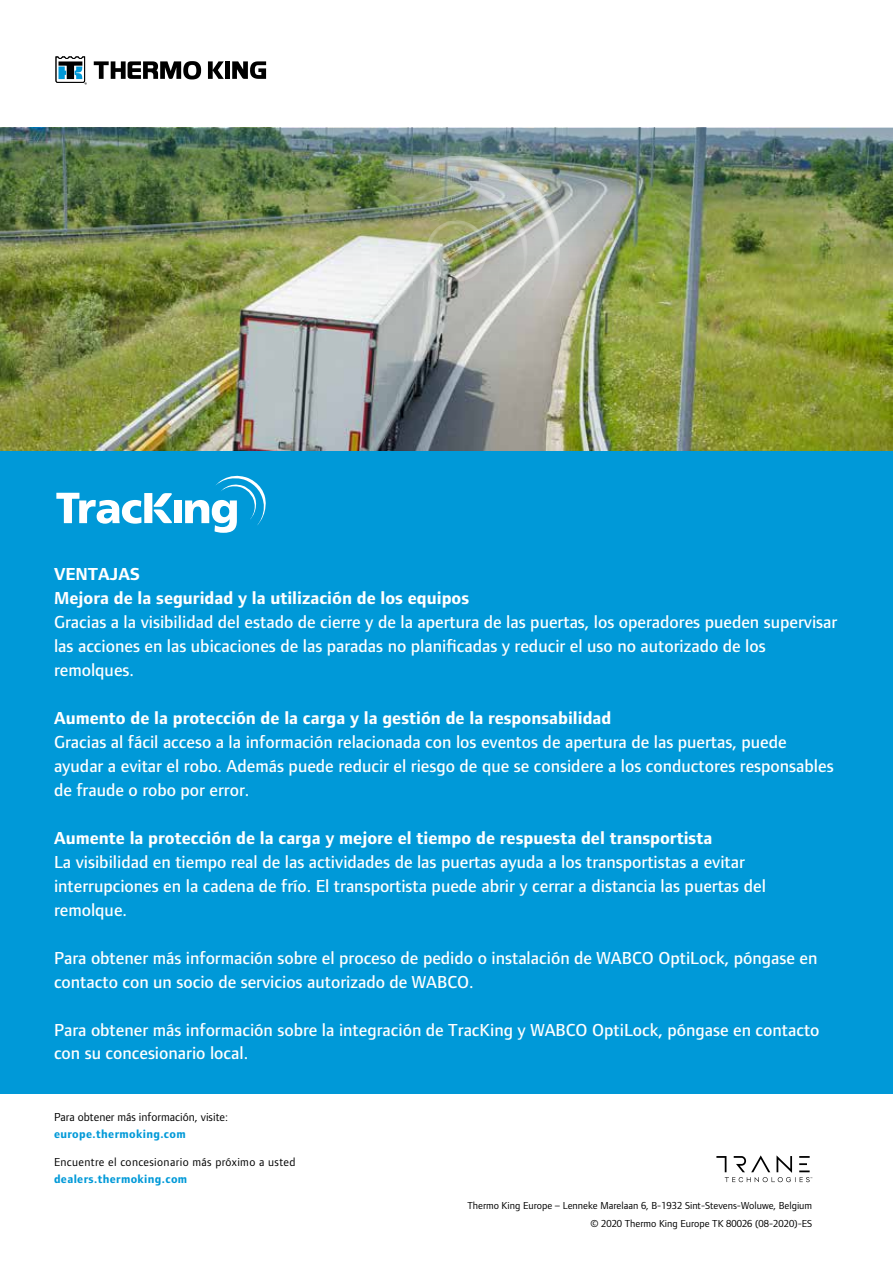
<style>
.page{position:relative;width:893px;height:1263px;background:#fff}
.page>*{position:absolute;margin:0;border:0;box-sizing:border-box;transform-origin:0 0}
.t1{font:500 18px/24px "Foundry Form Sans Blonde";color:#fff}
.t2{font:700 18px/24px "Foundry Form Sans Blonde";color:#fff}
.t3{font:700 12px "Foundry Form Sans Blonde";letter-spacing:.03em;color:#0099d8}
.t4{font:12px "Foundry Form Sans";letter-spacing:.03em;color:#000}
.t5{font:12px "Foundry Form Sans Blonde";color:#000}
.t6{font:10.5px/18px "Foundry Form Sans Blonde";color:#000;text-align:right}
</style>
<div class="page">
<svg style="left:716px;top:1155px;width:96px;height:27px"></svg>
<img style="left:0;top:289px;width:893px;height:162px">
<img style="left:0;top:128px;width:893px;height:161px">
<div style="left:0;top:451px;width:893px;height:643px;background:#0099d8"></div>
<div style="left:370px;top:126px;width:220px;height:217px;background:#fff;opacity:.75"></div>
<img style="left:391px;top:154px;width:171px;height:171px">
<div style="left:426px;top:220px;width:61px;height:62px;border:5px solid #fff;border-radius:50%"></div>
<svg style="left:56px;top:493px;width:85px;height:31px"></svg>
<div style="left:174px;top:500px;width:8px;height:23px;background:#fff"></div>
<svg style="left:153px;top:493px;width:19px;height:30px"></svg>
<div style="left:144px;top:493px;width:8px;height:30px;background:#fff"></div>
<svg style="left:185px;top:475px;width:81px;height:58px"></svg>
<svg style="left:94px;top:61px;width:107px;height:18px"></svg>
<svg style="left:208px;top:61px;width:16px;height:18px"></svg>
<div style="left:225px;top:61px;width:5px;height:18px;background:#000"></div>
<svg style="left:232px;top:61px;width:34px;height:18px"></svg>
<svg style="left:56px;top:56px;width:31px;height:29px"></svg>
<p class="t2" style="left:54px;top:561px;width:417px">VENTAJAS<br>Mejora de la seguridad y la utilización de los equipos</p>
<p class="t1" style="left:54px;top:609px;width:785px">Gracias a la visibilidad del estado de cierre y de la apertura de las puertas, los operadores pueden supervisar las acciones en las ubicaciones de las paradas no planificadas y reducir el uso no autorizado de los remolques.</p>
<p class="t2" style="left:54px;top:705px;width:559px">Aumento de la protección de la carga y la gestión de la responsabilidad</p>
<p class="t1" style="left:54px;top:729px;width:781px">Gracias al fácil acceso a la información relacionada con los eventos de apertura de las puertas, puede ayudar a evitar el robo. Además puede reducir el riesgo de que se considere a los conductores responsables de fraude o robo por error.</p>
<p class="t2" style="left:54px;top:825px;width:660px">Aumente la protección de la carga y mejore el tiempo de respuesta del transportista</p>
<p class="t1" style="left:54px;top:849px;width:713px">La visibilidad en tiempo real de las actividades de las puertas ayuda a los transportistas a evitar interrupciones en la cadena de frío. El transportista puede abrir y cerrar a distancia las puertas del remolque.</p>
<p class="t1" style="left:54px;top:945px;width:765px">Para obtener más información sobre el proceso de pedido o instalación de WABCO OptiLock, póngase en contacto con un socio de servicios autorizado de WABCO.</p>
<p class="t1" style="left:54px;top:1017px;width:767px">Para obtener más información sobre la integración de TracKing y WABCO OptiLock, póngase en contacto con su concesionario local.</p>
<p class="t5" style="left:54px;top:1110px;width:176px">Para obtener más información, visite:</p>
<p class="t3" style="left:54px;top:1127px;width:133px">europe.thermoking.com</p>
<p class="t4" style="left:54px;top:1155px;width:243px">Encuentre el concesionario más próximo a usted</p>
<p class="t3" style="left:54px;top:1172px;width:135px">dealers.thermoking.com</p>
<p class="t6" style="left:467px;top:1196px;width:346px">Thermo King Europe – Lenneke Marelaan 6, B-1932 Sint-Stevens-Woluwe, Belgium © 2020 Thermo King Europe TK 80026 (08-2020)-ES</p>
</div>
